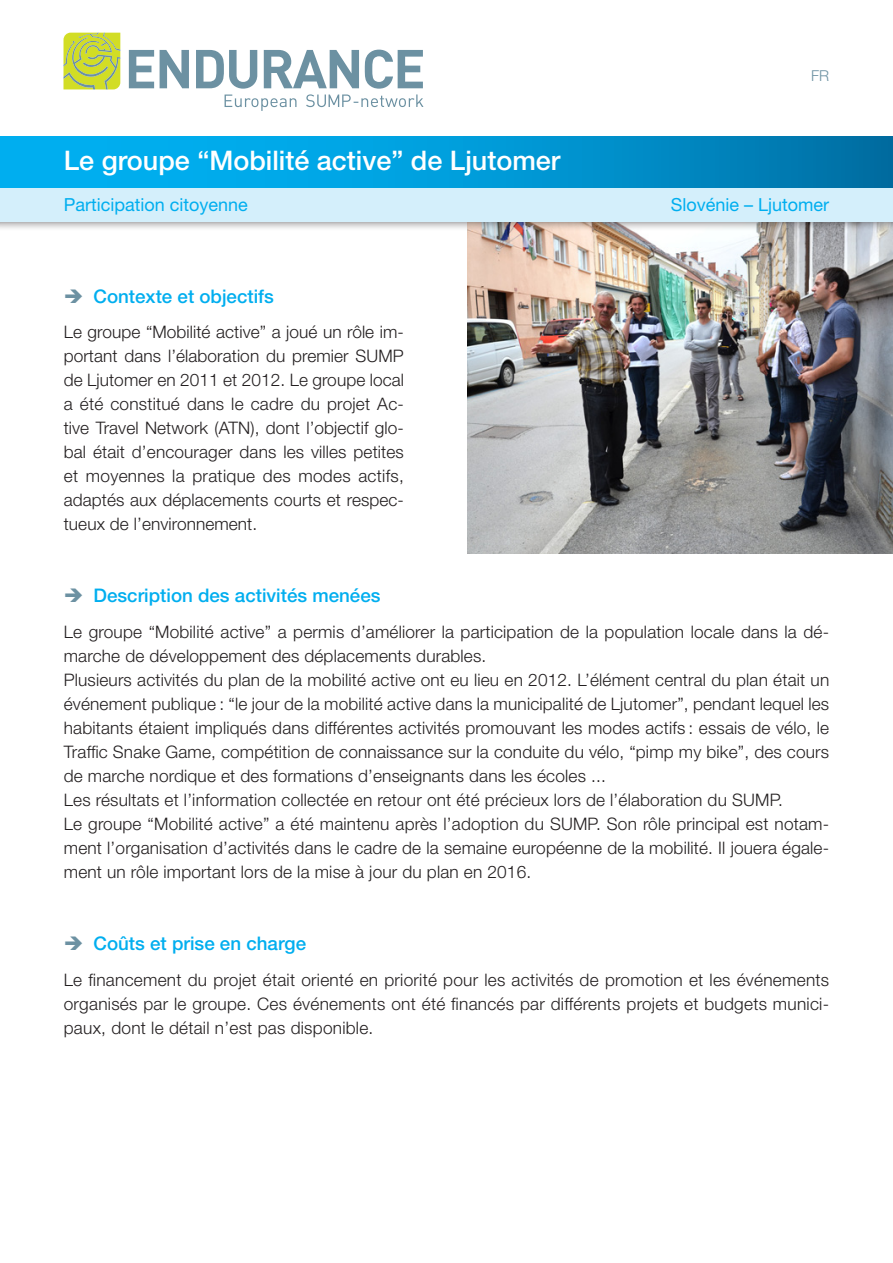
<style>
.page{position:relative;width:893px;height:1263px;background:#fff}
.page>*{position:absolute;margin:0;border:0;box-sizing:border-box;transform-origin:0 0}
.t1{font:500 27px "Helvetica Neue LT Pro";color:#fff}
.t2{font:500 18.75px "Helvetica Neue LT Pro";color:#00aeef}
.t3{font:18px "Helvetica Neue LT Pro";color:#00aeef}
.t4{font:300 17.25px/24px "Helvetica Neue LT Pro";letter-spacing:.01em;color:#231f20;text-align:justify}
.t5{font:300 15px "Helvetica Neue LT Pro";color:#6c91a2}
</style>
<div class="page">
<svg style="left:129px;top:50px;width:25px;height:38px"></svg>
<svg style="left:160px;top:50px;width:29px;height:38px"></svg>
<svg style="left:63px;top:33px;width:57px;height:56px;background:#c2d146"></svg>
<svg style="left:196px;top:50px;width:227px;height:61px"></svg>
<img style="left:468px;top:230px;width:425px;height:324px">
<div style="left:0;top:177px;width:893px;height:53px;background:#231f20;opacity:.75"></div>
<div style="left:0;top:187px;width:893px;height:34px;background:#d4effb"></div>
<div style="left:0;top:136px;width:893px;height:51px;background:linear-gradient(to right,#00bbfe,#0077ad)"></div>
<h1 class="t1" style="left:64px;top:145px;width:498px">Le groupe “Mobilité active” de Ljutomer</h1>
<p class="t5" style="left:811px;top:66px;width:20px">FR</p>
<p class="t3" style="left:64px;top:193px;width:186px">Participation citoyenne</p>
<p class="t3" style="left:671px;top:193px;width:160px">Slovénie – Ljutomer</p>
<p class="t2" style="left:94px;top:285px;width:182px">Contexte et objectifs</p>
<p class="t4" style="left:64px;top:320px;width:342px">Le groupe “Mobilité active” a joué un rôle im&shy;portant dans l’élaboration du premier SUMP de Ljutomer en 2011 et 2012. Le groupe local a été constitué dans le cadre du projet Ac&shy;tive Travel Network (ATN), dont l’objectif glo&shy;bal était d’encourager dans les villes petites et moyennes la pratique des modes actifs, adaptés aux déplacements courts et respec&shy;tueux de l’environnement.</p>
<p class="t2" style="left:94px;top:584px;width:288px">Description des activités menées</p>
<p class="t4" style="left:64px;top:619px;width:767px;text-align:left">Le groupe “Mobilité active” a permis d’améliorer la participation de la population locale dans la dé&shy;marche de développement des déplacements durables.<br>Plusieurs activités du plan de la mobilité active ont eu lieu en 2012. L’élément central du plan était un événement publique : “le jour de la mobilité active dans la municipalité de Ljutomer”, pendant lequel les habitants étaient impliqués dans différentes activités promouvant les modes actifs : essais de vélo, le Traffic Snake Game, compétition de connaissance sur la conduite du vélo, “pimp my bike”, des cours de marche nordique et des formations d’enseignants dans les écoles ...<br>Les résultats et l’information collectée en retour ont été précieux lors de l’élaboration du SUMP.<br>Le groupe “Mobilité active” a été maintenu après l’adoption du SUMP. Son rôle principal est notam&shy;ment l’organisation d’activités dans le cadre de la semaine européenne de la mobilité. Il jouera égale&shy;ment un rôle important lors de la mise à jour du plan en 2016.</p>
<p class="t2" style="left:94px;top:932px;width:214px">Coûts et prise en charge</p>
<p class="t4" style="left:64px;top:967px;width:767px">Le financement du projet était orienté en priorité pour les activités de promotion et les événements organisés par le groupe. Ces événements ont été financés par différents projets et budgets munici&shy;paux, dont le détail n’est pas disponible.</p>
</div>
